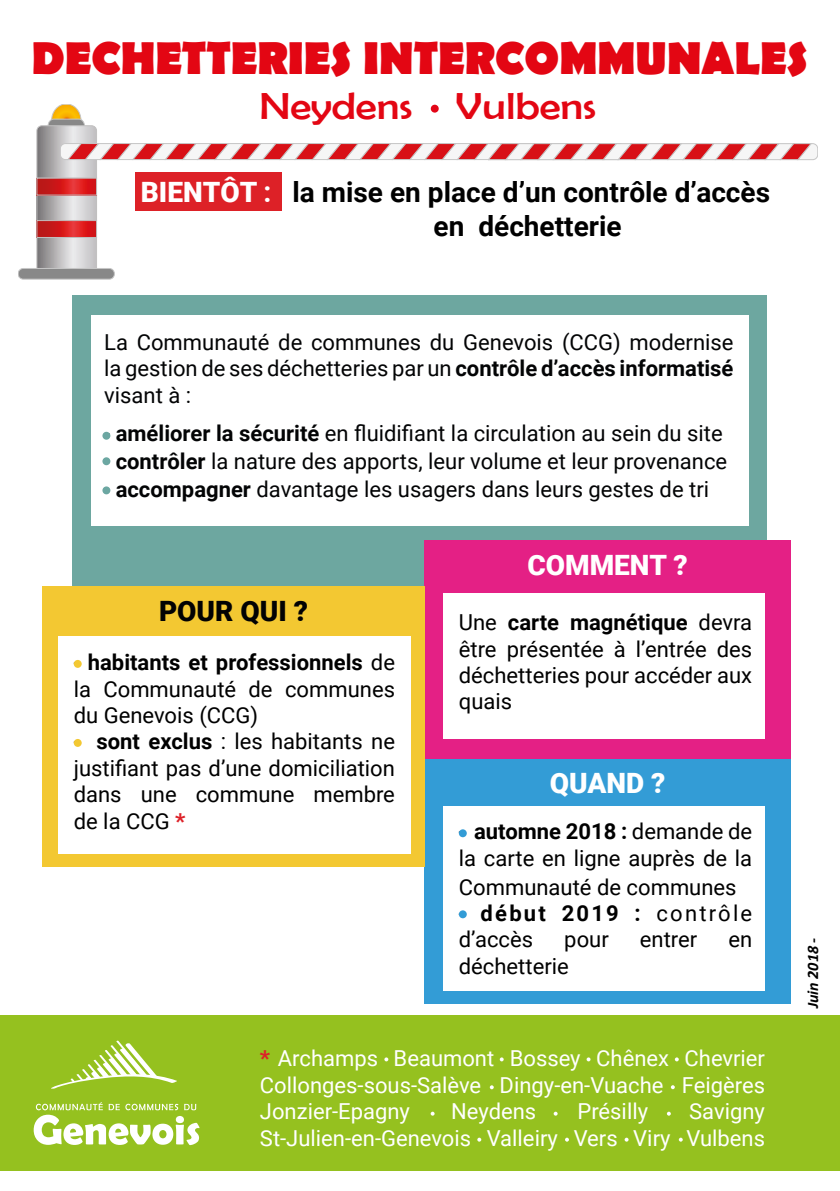
<style>
.page{position:relative;width:840px;height:1191px;background:#fff}
.page>*{position:absolute;margin:0;border:0;box-sizing:border-box;transform-origin:0 0}
.t1{font:700 46.2px "Berlin Sans FB";color:#e30613}
.t2{font:37.8px "Berlin Sans FB";color:#e30613;scale:1.14 1}
.t3{font:700 28px/33.6px "Roboto";color:#000}
.t4{font:900 28px "Roboto";color:#fff}
.t5{font:900 28px "Roboto";color:#020203}
.t6{font:22px/26.4px "Roboto";color:#000;text-align:justify}
.t7{font:22px/26.4px "Roboto";color:#030405;text-align:justify}
.t8{font:22px/26.4px "Roboto";color:#fff;text-align:justify}
.t9{font:italic 700 16px "Calibri";color:#000}
.s1{font-weight:900;color:#fff}
.s2{color:#fff}
.s3{font-weight:700}
.s4{font-weight:900;color:#dd2128}
</style>
<div class="page">
<div style="left:72px;top:295px;width:694px;height:542px;background:#6da7a0"></div>
<div style="left:135px;top:173px;width:147px;height:38px;background:#dd2127"></div>
<div style="left:0;top:1015px;width:839px;height:155px;background:#95c11f"></div>
<svg style="left:51px;top:1040px;width:126px;height:49px"></svg>
<svg style="left:34px;top:1102px;width:165px;height:43px"></svg>
<svg style="left:489px;top:1085px;width:4px;height:4px"></svg>
<div style="left:424px;top:759px;width:366px;height:244px;background:#339cd6"></div>
<div style="left:424px;top:540px;width:366px;height:219px;background:#e42085"></div>
<div style="left:443px;top:806px;width:321px;height:184px;background:#fff"></div>
<div style="left:443px;top:593px;width:321px;height:145px;background:#fff"></div>
<div style="left:91px;top:315px;width:657px;height:210px;background:#fff"></div>
<div style="left:42px;top:586px;width:382px;height:281px;background:#f3c832"></div>
<div style="left:58px;top:636px;width:352px;height:218px;background:#fff"></div>
<div style="left:102px;top:432px;width:8px;height:8px;background:#6ca7a2;border-radius:50%"></div>
<div style="left:102px;top:457px;width:8px;height:8px;background:#6ca7a2;border-radius:50%"></div>
<div style="left:102px;top:486px;width:8px;height:8px;background:#6ca7a2;border-radius:50%"></div>
<div style="left:458px;top:829px;width:8px;height:8px;background:#339cd6;border-radius:50%"></div>
<div style="left:458px;top:910px;width:8px;height:8px;background:#339cd6;border-radius:50%"></div>
<div style="left:74px;top:660px;width:8px;height:8px;background:#f3c832;border-radius:50%"></div>
<div style="left:74px;top:739px;width:8px;height:8px;background:#f3c832;border-radius:50%"></div>
<svg style="left:384px;top:1057px;width:4px;height:4px"></svg>
<svg style="left:499px;top:1057px;width:4px;height:4px"></svg>
<svg style="left:430px;top:1111px;width:4px;height:4px"></svg>
<svg style="left:553px;top:1111px;width:4px;height:4px"></svg>
<svg style="left:666px;top:1111px;width:4px;height:4px"></svg>
<svg style="left:678px;top:1137px;width:4px;height:4px"></svg>
<svg style="left:624px;top:1137px;width:4px;height:4px"></svg>
<svg style="left:477px;top:1137px;width:4px;height:4px"></svg>
<svg style="left:586px;top:1057px;width:4px;height:4px"></svg>
<svg style="left:674px;top:1057px;width:4px;height:4px"></svg>
<svg style="left:670px;top:1085px;width:4px;height:4px"></svg>
<svg style="left:39px;top:197px;width:56px;height:22px"></svg>
<div style="left:37px;top:195px;width:60px;height:26px;border:1px solid #c1c0c0"></div>
<svg style="left:37px;top:238px;width:60px;height:30px"></svg>
<svg style="left:39px;top:180px;width:56px;height:13px"></svg>
<div style="left:37px;top:178px;width:60px;height:17px;border:1px solid #c1c0c0"></div>
<svg style="left:39px;top:222px;width:56px;height:14px"></svg>
<div style="left:37px;top:220px;width:60px;height:18px;border:1px solid #c1c0c0"></div>
<div style="left:19px;top:268px;width:95px;height:11px;background:#888;border-radius:5px"></div>
<div style="left:19px;top:268px;width:95px;height:11px;border:1px solid #c6c6c6;border-radius:5px"></div>
<svg style="left:37px;top:104px;width:780px;height:74px"></svg>
<h1 class="t1" style="left:32px;top:32px;width:777px">DECHETTERIES INTERCOMMUNALES</h1>
<h2 class="t2" style="left:259px;top:85px;width:297px">Neydens Vulbens</h2>
<p class="t3" style="left:433px;top:174px;width:338px;text-indent:-292px"><span class="s1">BIENTÔT</span> <span class="s2">:</span> la mise en place d’un contrôle d’accès en déchetterie</p>
<p class="t7" style="left:104px;top:328px;width:630px">La Communauté de communes du Genevois (CCG) modernise la gestion de ses déchetteries par un <span class="s3">contrôle d’accès informatisé </span>visant à :</p>
<p class="t7" style="left:104px;top:419px;width:619px">- <span class="s3">améliorer la sécurité</span> en fluidifiant la circulation au sein du site</p>
<p class="t7" style="left:104px;top:447px;width:624px">- <span class="s3">contrôler</span> la nature des apports, leur volume et leur provenance</p>
<p class="t7" style="left:104px;top:475px;width:606px">- <span class="s3">accompagner</span> davantage les usagers dans leurs gestes de tri</p>
<p class="t5" style="left:159px;top:591px;width:151px">POUR QUI ?</p>
<p class="t6" style="left:74px;top:648px;width:322px">- <span class="s3">habitants et professionnels</span> de la Communauté de communes du Genevois (CCG)</p>
<p class="t6" style="left:74px;top:727px;width:322px">- <span class="s3">sont exclus</span> : les habitants ne justifiant pas d’une domiciliation dans une commune membre de la CCG <span class="s4">*</span></p>
<p class="t4" style="left:527px;top:545px;width:162px">COMMENT ?</p>
<p class="t6" style="left:458px;top:608px;width:295px">Une <span class="s3">carte magnétique</span> devra être présentée à l’entrée des déchetteries pour accéder aux quais</p>
<p class="t4" style="left:549px;top:763px;width:117px">QUAND ?</p>
<p class="t6" style="left:458px;top:817px;width:295px">- <span class="s3">automne 2018 :</span> demande de la carte en ligne auprès de la</p>
<p class="t6" style="left:458px;top:872px;width:279px">Communauté de communes</p>
<p class="t6" style="left:458px;top:899px;width:295px">- <span class="s3">début 2019 :</span> contrôle d’accès</p>
<p class="t6" style="left:564px;top:925px;width:46px">pour</p>
<p class="t6" style="left:639px;top:925px;width:59px">entrer</p>
<p class="t6" style="left:728px;top:925px;width:25px">en</p>
<p class="t6" style="left:458px;top:952px;width:111px">déchetterie</p>
<p class="t8" style="left:260px;top:1044px;width:506px"><span class="s4">*</span> Archamps Beaumont Bossey Chênex Chevrier Collonges-sous-Salève Dingy-en-Vuache Feigères Jonzier-Epagny</p>
<p class="t8" style="left:451px;top:1097px;width:87px">Neydens</p>
<p class="t8" style="left:577px;top:1097px;width:72px">Présilly</p>
<p class="t8" style="left:260px;top:1097px;width:506px;text-align:right">Savigny<br>St-Julien-en-Genevois Valleiry Vers Viry Vulbens</p>
<p class="t9" style="left:802px;top:1008px;width:72px;rotate:-90deg">Juin 2018 -</p>
</div>
